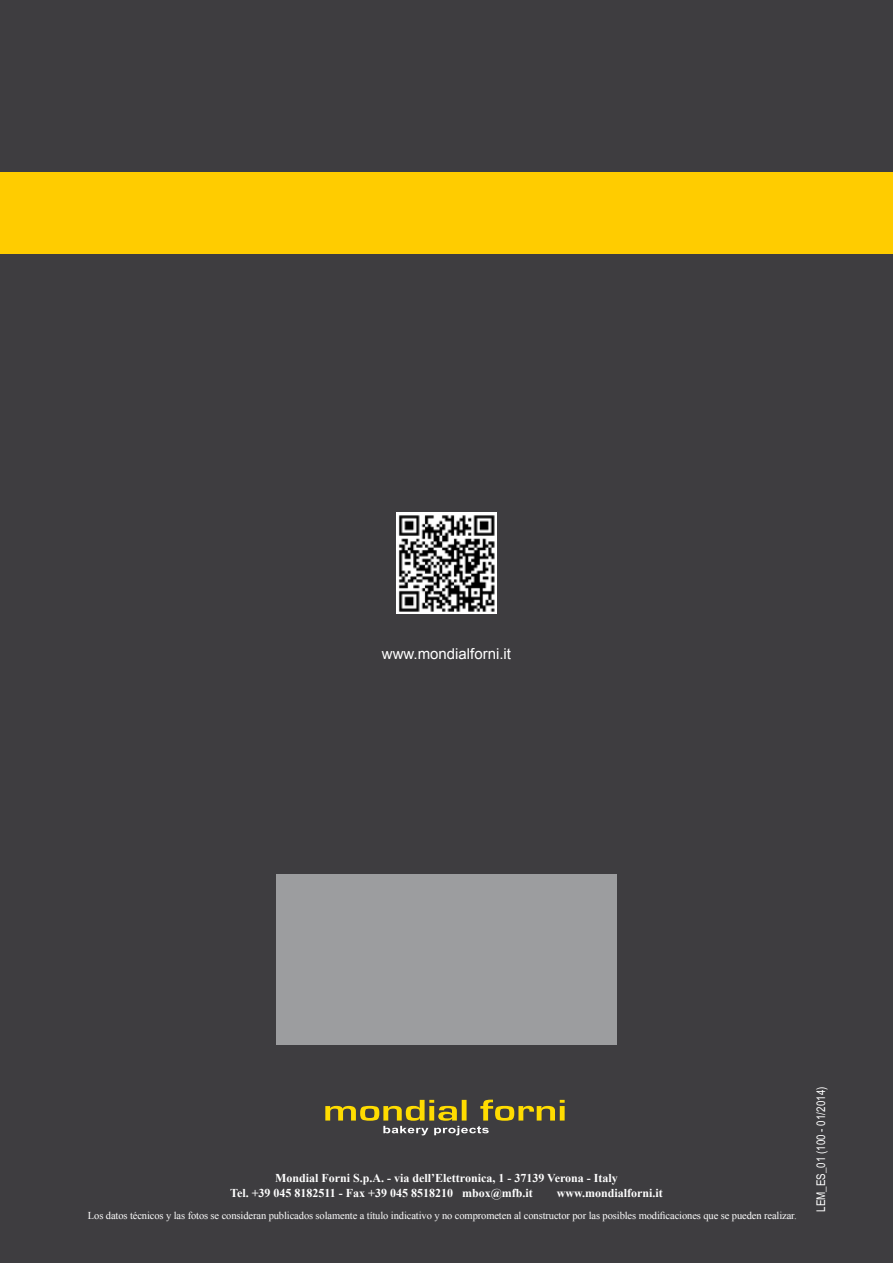
<style>
.page{position:relative;width:893px;height:1263px;background:#3e3d40}
.page>*{position:absolute;margin:0;border:0;box-sizing:border-box;transform-origin:0 0}
.t1{font:15px "Arial";color:#fff}
.t2{font:700 12px/14.4px "Times New Roman";color:#fff}
.t3{font:12px "Arial Narrow";color:#fff}
.t4{font:10.5px "Times New Roman";letter-spacing:-.01em;color:#fff}
</style>
<div class="page">
<div style="left:276px;top:874px;width:341px;height:171px;background:#9c9d9f"></div>
<div style="left:0;top:172px;width:893px;height:81px;background:#fc0"></div>
<img style="left:396px;top:513px;width:101px;height:101px">
<svg style="left:325px;top:1099px;width:240px;height:36px;background:#6d6539"></svg>
<h1 class="t1" style="left:382px;top:644px;width:131px">www.mondialforni.it</h1>
<p class="t2" style="left:230px;top:1171px;width:389px;text-indent:45px">Mondial Forni S.p.A. - via dell’Elettronica, 1 - 37139 Verona - Italy<br>Tel. +39 045 8182511 - Fax +39 045 8518210 mbox@mfb.it</p>
<p class="t2" style="left:557px;top:1185px;width:108px">www.mondialforni.it</p>
<p class="t4" style="left:88px;top:1209px;width:710px">Los datos técnicos y las fotos se consideran publicados solamente a título indicativo y no comprometen al constructor por las posibles modificaciones que se pueden realizar.</p>
<p class="t3" style="left:814px;top:1212px;width:127px;rotate:-90deg">LEM_ES_01 (100 - 01/2014)</p>
</div>
